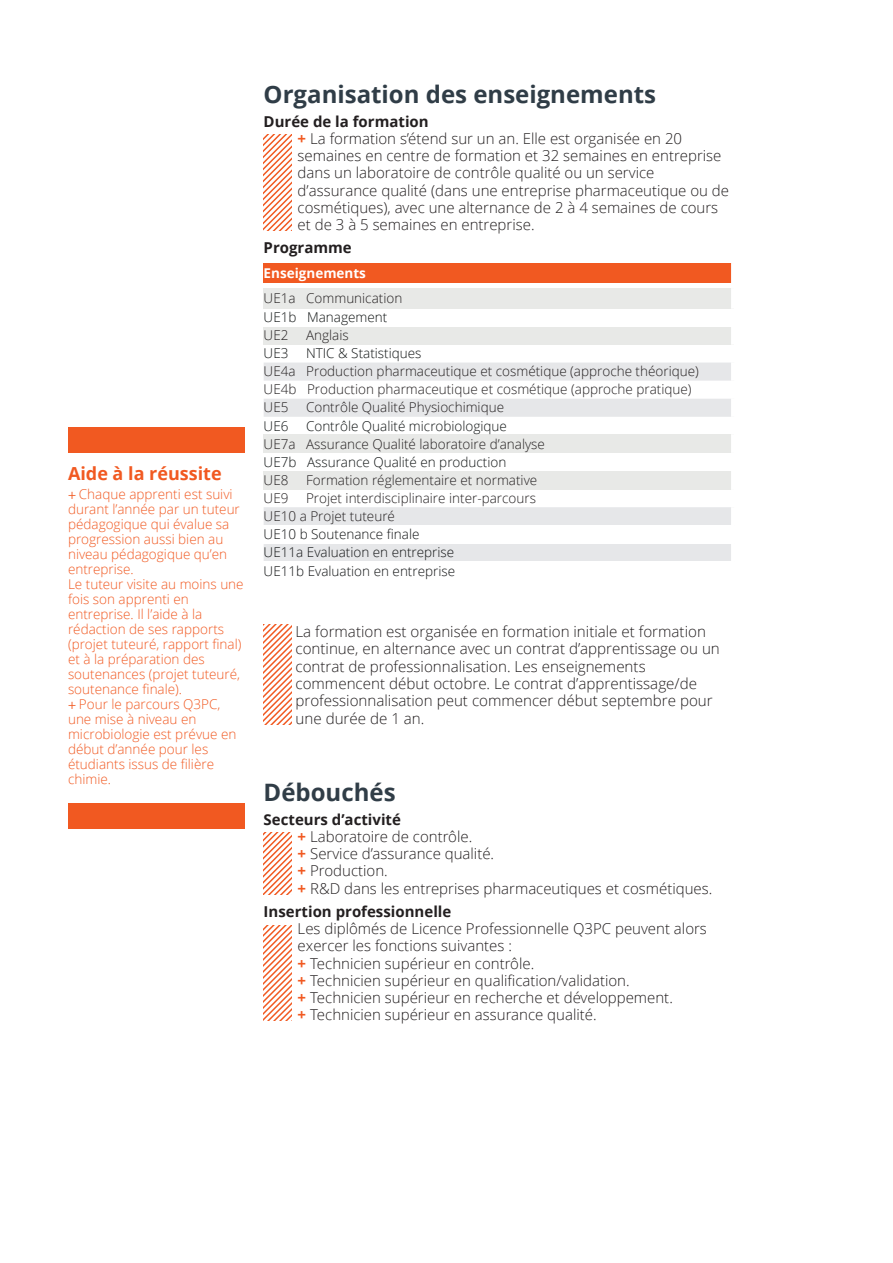
<style>
.page{position:relative;width:893px;height:1263px;background:#fff}
.page>*{position:absolute;margin:0;border:0;box-sizing:border-box;transform-origin:0 0}
.inter{font:700 24px "Open Sans";color:#303d47}
.encadré_titre{font:700 18px "Open Sans";color:#f15921}
.inter2{font:300 15.15px/17.4px "Open Sans";color:#231f20}
.texte_puce{font:300 15px/17.2px "Open Sans";color:#231f20}
.inter2-2{font:700 15px "Open Sans";color:#231f20}
.encadré_texte{font:300 13.5px/15px "Open Sans";color:#f15921}
.tableau_texte{font:300 13.5px "Open Sans";color:#231f20}
.tableau_texte-2{font:300 13.5px "Open Sans";color:#101414}
.tableau_texte-3{font:300 13.5px "Open Sans";color:#111314}
.tableau_titre{font:700 13.5px "Open Sans";color:#fff}
.s1{font-family:"Myriad Pro";font-weight:400}
.s2{font-weight:700;color:#f15921}
</style>
<div class="page">
<div style="left:68px;top:427px;width:176px;height:26px;background:#f15921"></div>
<div style="left:68px;top:803px;width:176px;height:25px;background:#f15921"></div>
<div style="left:264px;top:263px;width:470px;height:21px;background:#f15921"></div>
<div style="left:264px;top:288px;width:470px;height:21px;background:#e8e9e7"></div>
<div style="left:264px;top:327px;width:470px;height:18px;background:#e8e9e7"></div>
<svg style="left:264px;top:363px;width:467px;height:198px;fill:#ebecee"></svg>
<div style="left:264px;top:435px;width:470px;height:18px;background:#e8e9e7"></div>
<div style="left:264px;top:471px;width:470px;height:18px;background:#e8e9e7"></div>
<div style="left:264px;top:525px;width:470px;height:19px;background:#fff"></div>
<div style="left:731px;top:263px;width:6px;height:21px;background:#fff"></div>
<div style="left:731px;top:288px;width:6px;height:21px;background:#fff"></div>
<div style="left:731px;top:327px;width:6px;height:18px;background:#fff"></div>
<div style="left:731px;top:435px;width:6px;height:18px;background:#fff"></div>
<div style="left:731px;top:471px;width:6px;height:18px;background:#fff"></div>
<svg style="left:264px;top:135px;width:27px;height:95px"></svg>
<svg style="left:264px;top:832px;width:27px;height:62px"></svg>
<svg style="left:264px;top:925px;width:27px;height:96px"></svg>
<svg style="left:264px;top:624px;width:27px;height:100px"></svg>
<p class="encadré_titre" style="left:68px;top:461px;width:155px">Aide à la réussite</p>
<p class="encadré_texte" style="left:68px;top:486px;width:173px"><span class="s1">+</span> Chaque apprenti est suivi durant l’année par un tuteur pédagogique qui évalue sa progression aussi bien au niveau pédagogique qu’en entreprise.</p>
<p class="encadré_texte" style="left:68px;top:576px;width:177px">Le tuteur visite au moins une fois son apprenti en entreprise. Il l’aide à la rédaction de ses rapports (projet tuteuré, rapport final) et à la préparation des soutenances (projet tuteuré, soutenance finale).</p>
<p class="encadré_texte" style="left:68px;top:696px;width:170px"><span class="s1">+</span> Pour le parcours Q3PC, une mise à niveau en microbiologie est prévue en début d’année pour les étudiants issus de filière chimie.</p>
<p class="inter" style="left:264px;top:78px;width:394px">Organisation des enseignements</p>
<p class="inter2-2" style="left:264px;top:111px;width:167px">Durée de la formation</p>
<p class="texte_puce" style="left:298px;top:129px;width:433px"><span class="s2">+</span> La formation s’étend sur un an. Elle est organisée en 20 semaines en centre de formation et 32 semaines en entreprise dans un laboratoire de contrôle qualité ou un service d’assurance qualité (dans une entreprise pharmaceutique ou de cosmétiques), avec une alternance de 2 à 4 semaines de cours et de 3 à 5 semaines en entreprise.</p>
<p class="inter2-2" style="left:264px;top:237px;width:90px">Programme</p>
<p class="tableau_titre" style="left:264px;top:264px;width:104px">Enseignements</p>
<p class="tableau_texte" style="left:264px;top:289px;width:140px">UE1a Communication</p>
<p class="tableau_texte-2" style="left:264px;top:308px;width:125px">UE1b Management</p>
<p class="tableau_texte" style="left:264px;top:326px;width:26px">UE2</p>
<p class="tableau_texte" style="left:306px;top:326px;width:44px">Anglais</p>
<p class="tableau_texte-2" style="left:264px;top:344px;width:26px">UE3</p>
<p class="tableau_texte-2" style="left:306px;top:344px;width:117px">NTIC &amp; Statistiques</p>
<p class="tableau_texte" style="left:264px;top:362px;width:437px">UE4a Production pharmaceutique et cosmétique (approche théorique)</p>
<p class="tableau_texte" style="left:264px;top:380px;width:429px">UE4b Production pharmaceutique et cosmétique (approche pratique)</p>
<p class="tableau_texte" style="left:264px;top:398px;width:26px">UE5</p>
<p class="tableau_texte" style="left:306px;top:398px;width:200px">Contrôle Qualité Physiochimique</p>
<p class="tableau_texte-2" style="left:264px;top:416px;width:26px">UE6</p>
<p class="tableau_texte-2" style="left:306px;top:416px;width:202px">Contrôle Qualité microbiologique</p>
<p class="tableau_texte" style="left:264px;top:434px;width:283px">UE7a Assurance Qualité laboratoire d’analyse</p>
<p class="tableau_texte-2" style="left:264px;top:452px;width:244px">UE7b Assurance Qualité en production</p>
<p class="tableau_texte" style="left:264px;top:471px;width:26px">UE8</p>
<p class="tableau_texte" style="left:306px;top:471px;width:233px">Formation réglementaire et normative</p>
<p class="tableau_texte" style="left:264px;top:489px;width:26px">UE9</p>
<p class="tableau_texte" style="left:306px;top:489px;width:231px">Projet interdisciplinaire inter-parcours</p>
<p class="tableau_texte" style="left:264px;top:507px;width:133px">UE10 a Projet tuteuré</p>
<p class="tableau_texte-3" style="left:264px;top:525px;width:157px">UE10 b Soutenance finale</p>
<p class="tableau_texte-3" style="left:264px;top:543px;width:192px">UE11a Evaluation en entreprise</p>
<p class="tableau_texte-3" style="left:264px;top:561px;width:193px">UE11b Evaluation en entreprise</p>
<p class="inter2" style="left:296px;top:622px;width:426px">La formation est organisée en formation initiale et formation continue, en alternance avec un contrat d’apprentissage ou un contrat de professionnalisation. Les enseignements commencent début octobre. Le contrat d’apprentissage/de professionnalisation peut commencer début septembre pour une durée de 1 an.</p>
<p class="inter" style="left:264px;top:776px;width:133px">Débouchés</p>
<p class="inter2-2" style="left:264px;top:808px;width:139px">Secteurs d’activité</p>
<p class="texte_puce" style="left:298px;top:827px;width:176px"><span class="s2">+</span> Laboratoire de contrôle.</p>
<p class="texte_puce" style="left:298px;top:844px;width:198px"><span class="s2">+</span> Service d’assurance qualité.</p>
<p class="texte_puce" style="left:298px;top:862px;width:92px"><span class="s2">+</span> Production.</p>
<p class="texte_puce" style="left:298px;top:879px;width:416px"><span class="s2">+</span> R&amp;D dans les entreprises pharmaceutiques et cosmétiques.</p>
<p class="inter2-2" style="left:264px;top:901px;width:189px">Insertion professionnelle</p>
<p class="texte_puce" style="left:298px;top:919px;width:411px">Les diplômés de Licence Professionnelle Q3PC peuvent alors exercer les fonctions suivantes :</p>
<p class="texte_puce" style="left:298px;top:954px;width:238px"><span class="s2">+</span> Technicien supérieur en contrôle.</p>
<p class="texte_puce" style="left:298px;top:971px;width:334px"><span class="s2">+</span> Technicien supérieur en qualification/validation.</p>
<p class="texte_puce" style="left:298px;top:988px;width:377px"><span class="s2">+</span> Technicien supérieur en recherche et développement.</p>
<p class="texte_puce" style="left:298px;top:1006px;width:300px"><span class="s2">+</span> Technicien supérieur en assurance qualité.</p>
</div>
